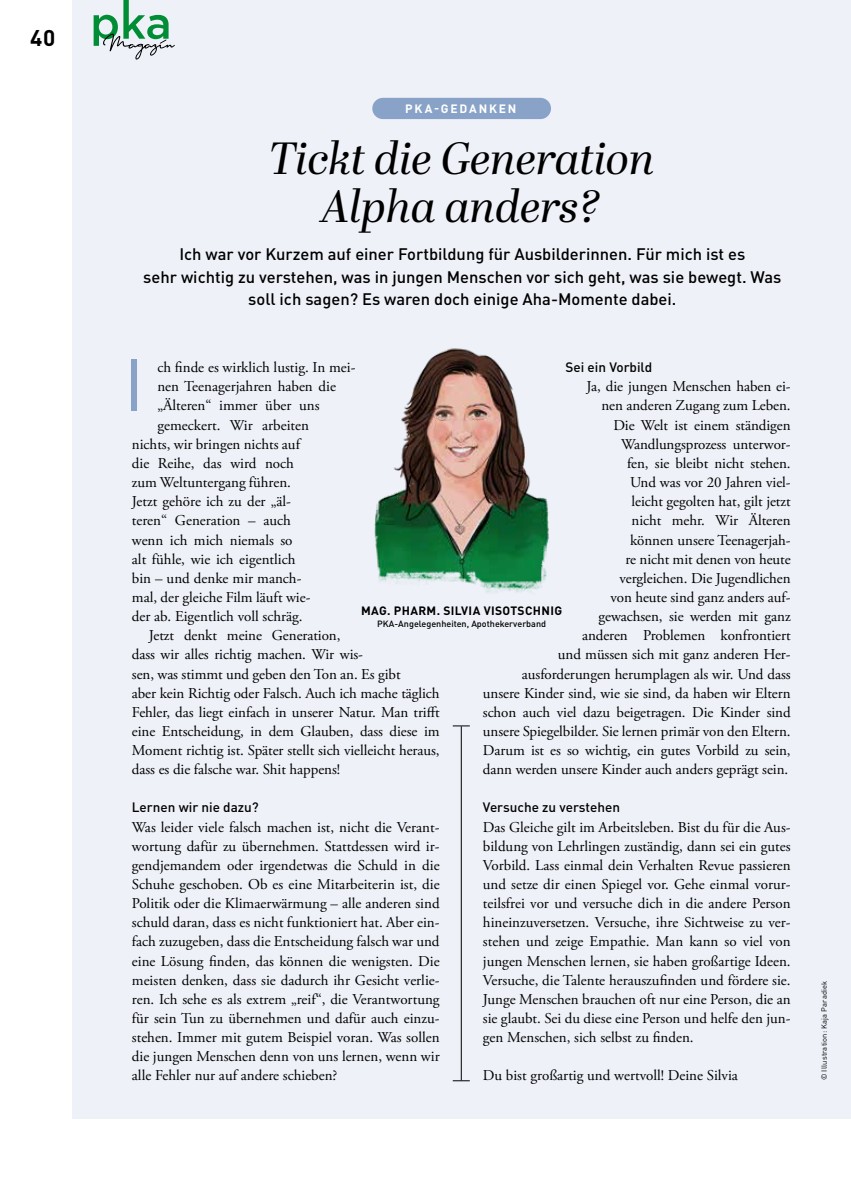
<style>
.page{position:relative;width:851px;height:1191px;background:#fff}
.page>*{position:absolute;margin:0;border:0;box-sizing:border-box;transform-origin:0 0}
.t1{font:72px "DIN Pro";color:#89a3c8}
.t2{font:italic 45px/48px "Abril Display";color:#000;text-align:center}
.t3{font:700 22.5px "DIN Pro";color:#000}
.t4{font:500 16.5px/22.5px "DIN Pro";color:#000;text-align:center}
.t5{font:15px/19.2px "Adobe Garamond Pro";letter-spacing:-.005em;color:#000;text-align:justify}
.t6{font:500 13.5px "DIN Pro";color:#000}
.t7{font:700 12px "DIN Pro";letter-spacing:.03em;color:#000}
.t8{font:700 12px "DIN Pro";letter-spacing:.15em;color:#fff}
.t9{font:500 9px "DIN Pro";color:#000}
.t10{font:7.5px "DIN Pro";letter-spacing:.02em;color:#000}
</style>
<div class="page">
<div style="left:72px;top:0;width:778px;height:1118px;background:#eef1f8"></div>
<div style="left:372px;top:98px;width:179px;height:21px;background:#89a3c8;border-radius:11px"></div>
<img style="left:374px;top:348px;width:175px;height:245px">
<hr style="left:461px;top:726px;width:1px;height:354px;background:#000">
<svg style="left:452px;top:1080px;width:17px;height:1px"></svg>
<svg style="left:452px;top:725px;width:17px;height:1px"></svg>
<svg style="left:94px;top:0;width:81px;height:60px"></svg>
<h3 class="t3" style="left:30px;top:20px;width:27px">40</h3>
<p class="t8" style="left:405px;top:99px;width:113px">PKA-GEDANKEN</p>
<h2 class="t2" style="left:268px;top:137px;width:388px">Tickt die Generation<br>Alpha anders?</h2>
<p class="t4" style="left:143px;top:242px;width:639px">Ich war vor Kurzem auf einer Fortbildung für Ausbilderinnen. Für mich ist es<br>sehr wichtig zu verstehen, was in jungen Menschen vor sich geht, was sie bewegt. Was soll ich sagen? Es waren doch einige Aha-Momente dabei.</p>
<h1 class="t1" style="left:124px;top:329px;width:22px">I</h1>
<p class="t6" style="left:565px;top:357px;width:88px">Sei ein Vorbild</p>
<p class="t5" style="left:157px;top:358px;width:200px">ch finde es wirklich lustig. In mei-</p>
<p class="t5" style="left:157px;top:377px;width:180px">nen Teenagerjahren haben die</p>
<p class="t5" style="left:157px;top:397px;width:163px">„Älteren“ immer über uns</p>
<p class="t5" style="left:157px;top:416px;width:153px">gemeckert. Wir arbeiten</p>
<p class="t5" style="left:132px;top:435px;width:169px">nichts, wir bringen nichts auf</p>
<p class="t5" style="left:132px;top:454px;width:163px">die Reihe, das wird noch</p>
<p class="t5" style="left:132px;top:473px;width:160px">zum Weltuntergang führen.</p>
<p class="t5" style="left:132px;top:492px;width:161px">Jetzt gehöre ich zu der „äl-</p>
<p class="t5" style="left:132px;top:511px;width:161px">teren“ Generation – auch</p>
<p class="t5" style="left:132px;top:530px;width:162px">wenn ich mich niemals so</p>
<p class="t5" style="left:132px;top:550px;width:165px">alt fühle, wie ich eigentlich</p>
<p class="t5" style="left:132px;top:569px;width:171px">bin – und denke mir manch-</p>
<p class="t5" style="left:132px;top:588px;width:180px">mal, der gleiche Film läuft wie-</p>
<p class="t5" style="left:132px;top:607px;width:172px">der ab. Eigentlich voll schräg.</p>
<p class="t5" style="left:149px;top:626px;width:193px">Jetzt denkt meine Generation,</p>
<p class="t5" style="left:132px;top:645px;width:233px">dass wir alles richtig machen. Wir wis-</p>
<p class="t5" style="left:132px;top:664px;width:270px">sen, was stimmt und geben den Ton an. Es gibt</p>
<p class="t5" style="left:132px;top:684px;width:309px">aber kein Richtig oder Falsch. Auch ich mache täglich</p>
<p class="t5" style="left:132px;top:703px;width:309px">Fehler, das liegt einfach in unserer Natur. Man trifft</p>
<p class="t5" style="left:132px;top:722px;width:309px">eine Entscheidung, in dem Glauben, dass diese im</p>
<p class="t5" style="left:132px;top:741px;width:309px">Moment richtig ist. Später stellt sich vielleicht heraus,</p>
<p class="t5" style="left:132px;top:760px;width:210px">dass es die falsche war. Shit happens!</p>
<p class="t6" style="left:132px;top:797px;width:128px">Lernen wir nie dazu?</p>
<p class="t5" style="left:132px;top:817px;width:309px">Was leider viele falsch machen ist, nicht die Verant&shy;wortung dafür zu übernehmen. Stattdessen wird ir&shy;gendjemandem oder irgendetwas die Schuld in die Schuhe geschoben. Ob es eine Mitarbeiterin ist, die Politik oder die Klimaerwärmung – alle anderen sind schuld daran, dass es nicht funktioniert hat. Aber ein&shy;fach zuzugeben, dass die Entscheidung falsch war und eine Lösung finden, das können die wenigsten. Die meisten denken, dass sie dadurch ihr Gesicht verlie&shy;ren. Ich sehe es als extrem „reif“, die Verantwortung für sein Tun zu übernehmen und dafür auch einzu&shy;stehen. Immer mit gutem Beispiel voran. Was sollen die jungen Menschen denn von uns lernen, wenn wir alle Fehler nur auf andere schieben?</p>
<p class="t5" style="left:483px;top:377px;width:309px;text-align:right">Ja, die jungen Menschen haben ei-<br>nen anderen Zugang zum Leben.<br>Die Welt ist einem ständigen<br>Wandlungsprozess unterwor-<br>fen, sie bleibt nicht stehen.<br>Und was vor 20 Jahren viel-<br>leicht gegolten hat, gilt jetzt<br>nicht mehr. Wir Älteren<br>können unsere Teenagerjah-<br>re nicht mit denen von heute<br>vergleichen. Die Jugendlichen<br>von heute sind ganz anders auf-<br>gewachsen, sie werden mit ganz<br>anderen Problemen konfrontiert<br>und müssen sich mit ganz anderen Her&shy;ausforderungen herumplagen als wir. Und dass unsere Kinder sind, wie sie sind, da haben wir Eltern schon auch viel dazu beigetragen. Die Kinder sind unsere Spiegelbilder. Sie lernen primär von den Eltern.<br>Darum ist es so wichtig, ein gutes Vorbild zu sein, dann werden unsere Kinder auch anders geprägt sein.</p>
<p class="t6" style="left:483px;top:797px;width:138px">Versuche zu verstehen</p>
<p class="t5" style="left:483px;top:817px;width:309px">Das Gleiche gilt im Arbeitsleben. Bist du für die Aus&shy;bildung von Lehrlingen zuständig, dann sei ein gutes Vorbild. Lass einmal dein Verhalten Revue passieren und setze dir einen Spiegel vor. Gehe einmal vorur&shy;teilsfrei vor und versuche dich in die andere Person hineinzuversetzen. Versuche, ihre Sichtweise zu ver&shy;stehen und zeige Empathie. Man kann so viel von jungen Menschen lernen, sie haben großartige Ideen.<br>Versuche, die Talente herauszufinden und fördere sie.<br>Junge Menschen brauchen oft nur eine Person, die an sie glaubt. Sei du diese eine Person und helfe den jun&shy;gen Menschen, sich selbst zu finden.</p>
<p class="t5" style="left:483px;top:1066px;width:256px">Du bist großartig und wertvoll! Deine Silvia</p>
<p class="t7" style="left:361px;top:601px;width:203px">MAG. PHARM. SILVIA VISOTSCHNIG</p>
<p class="t9" style="left:377px;top:617px;width:170px">PKA-Angelegenheiten, Apothekerverband</p>
<p class="t10" style="left:818px;top:1080px;width:101px;rotate:-90deg">© Illustration: Kaja Paradiek</p>
</div>
